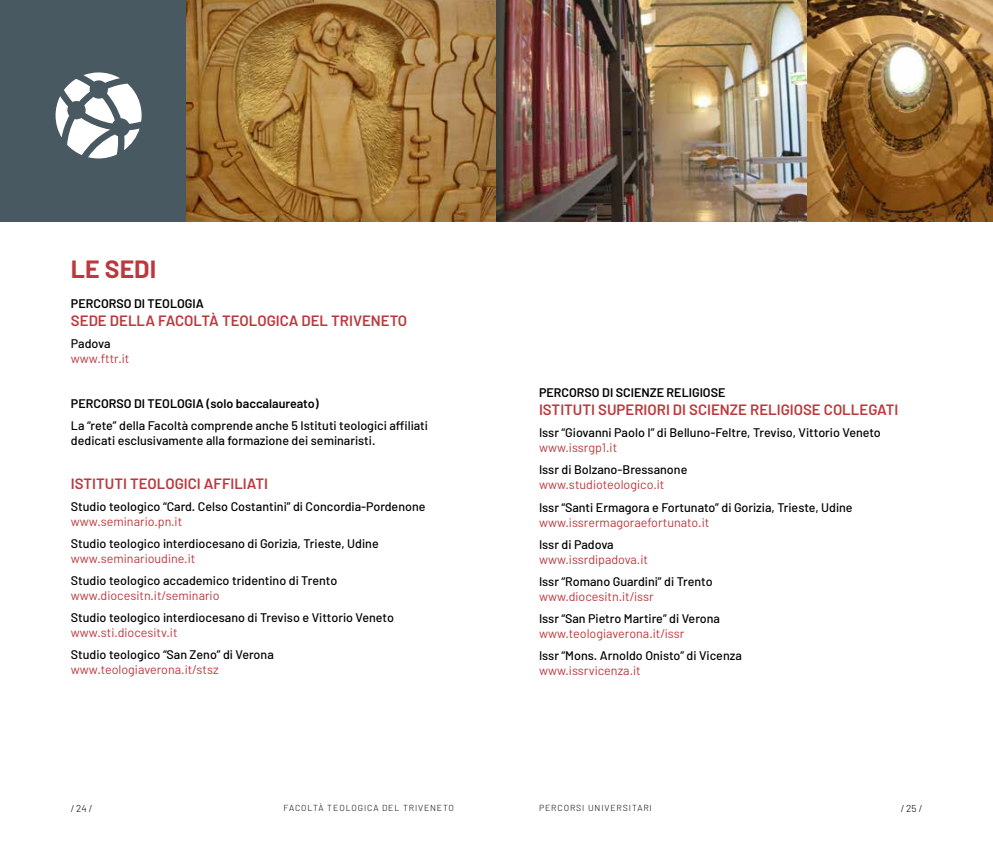
<style>
.page{position:relative;width:993px;height:851px;background:#fff}
.page>*{position:absolute;margin:0;border:0;box-sizing:border-box;transform-origin:0 0}
.t1{font:700 25px "Barlow";color:#bd383c}
.t2{font:600 15px "Barlow";color:#bd383c}
.t3{font:500 12.5px/15px "Barlow";color:#000}
.t4{font:12.5px "Barlow";color:#bd383c}
.t5{font:600 12.5px "Barlow";color:#000}
.t6{font:300 10px "Barlow";color:#000}
.t7{font:300 8.75px "Barlow";letter-spacing:.1em;color:#000}
</style>
<div class="page">
<div style="left:0;top:0;width:186px;height:221px;background:#495961"></div>
<img style="left:186px;top:0;width:806px;height:221px">
<svg style="left:56px;top:72px;width:85px;height:86px"></svg>
<h1 class="t1" style="left:71px;top:253px;width:87px">LE SEDI</h1>
<p class="t5" style="left:71px;top:295px;width:134px">PERCORSO DI TEOLOGIA</p>
<p class="t2" style="left:71px;top:311px;width:337px">SEDE DELLA FACOLTÀ TEOLOGICA DEL TRIVENETO</p>
<p class="t3" style="left:71px;top:336px;width:41px">Padova</p>
<p class="t4" style="left:71px;top:351px;width:60px">www.fttr.it</p>
<p class="t5" style="left:71px;top:396px;width:249px">PERCORSO DI TEOLOGIA (solo baccalaureato)</p>
<p class="t3" style="left:71px;top:418px;width:358px">La “rete” della Facoltà comprende anche 5 Istituti teologici affiliati dedicati esclusivamente alla formazione dei seminaristi.</p>
<p class="t2" style="left:71px;top:474px;width:198px">ISTITUTI TEOLOGICI AFFILIATI</p>
<p class="t3" style="left:71px;top:498px;width:356px">Studio teologico “Card. Celso Costantini” di Concordia-Pordenone</p>
<p class="t4" style="left:71px;top:513px;width:113px">www.seminario.pn.it</p>
<p class="t3" style="left:71px;top:535px;width:309px">Studio teologico interdiocesano di Gorizia, Trieste, Udine</p>
<p class="t4" style="left:71px;top:550px;width:126px">www.seminarioudine.it</p>
<p class="t3" style="left:71px;top:573px;width:268px">Studio teologico accademico tridentino di Trento</p>
<p class="t4" style="left:71px;top:588px;width:150px">www.diocesitn.it/seminario</p>
<p class="t3" style="left:71px;top:610px;width:324px">Studio teologico interdiocesano di Treviso e Vittorio Veneto</p>
<p class="t4" style="left:71px;top:625px;width:108px">www.sti.diocesitv.it</p>
<p class="t3" style="left:71px;top:647px;width:204px">Studio teologico “San Zeno” di Verona</p>
<p class="t4" style="left:71px;top:662px;width:149px">www.teologiaverona.it/stsz</p>
<p class="t5" style="left:539px;top:385px;width:188px">PERCORSO DI SCIENZE RELIGIOSE</p>
<p class="t2" style="left:539px;top:400px;width:361px">ISTITUTI SUPERIORI DI SCIENZE RELIGIOSE COLLEGATI</p>
<p class="t3" style="left:539px;top:425px;width:343px">Issr “Giovanni Paolo I” di Belluno-Feltre, Treviso, Vittorio Veneto</p>
<p class="t4" style="left:539px;top:440px;width:80px">www.issrgp1.it</p>
<p class="t3" style="left:539px;top:462px;width:150px">Issr di Bolzano-Bressanone</p>
<p class="t4" style="left:539px;top:477px;width:127px">www.studioteologico.it</p>
<p class="t3" style="left:539px;top:499px;width:315px">Issr “Santi Ermagora e Fortunato” di Gorizia, Trieste, Udine</p>
<p class="t4" style="left:539px;top:514px;width:172px">www.issrermagoraefortunato.it</p>
<p class="t3" style="left:539px;top:536px;width:76px">Issr di Padova</p>
<p class="t4" style="left:539px;top:551px;width:110px">www.issrdipadova.it</p>
<p class="t3" style="left:539px;top:573px;width:175px">Issr “Romano Guardini” di Trento</p>
<p class="t4" style="left:539px;top:588px;width:116px">www.diocesitn.it/issr</p>
<p class="t3" style="left:539px;top:610px;width:182px">Issr “San Pietro Martire” di Verona</p>
<p class="t4" style="left:539px;top:625px;width:147px">www.teologiaverona.it/issr</p>
<p class="t3" style="left:539px;top:647px;width:204px">Issr “Mons. Arnoldo Onisto” di Vicenza</p>
<p class="t4" style="left:539px;top:662px;width:103px">www.issrvicenza.it</p>
<p class="t6" style="left:71px;top:801px;width:23px">/ 24 /</p>
<p class="t7" style="left:283px;top:802px;width:172px">FACOLTÀ TEOLOGICA DEL TRIVENETO</p>
<p class="t7" style="left:539px;top:802px;width:114px">PERCORSI UNIVERSITARI</p>
<p class="t6" style="left:900px;top:801px;width:23px">/ 25 /</p>
</div>
